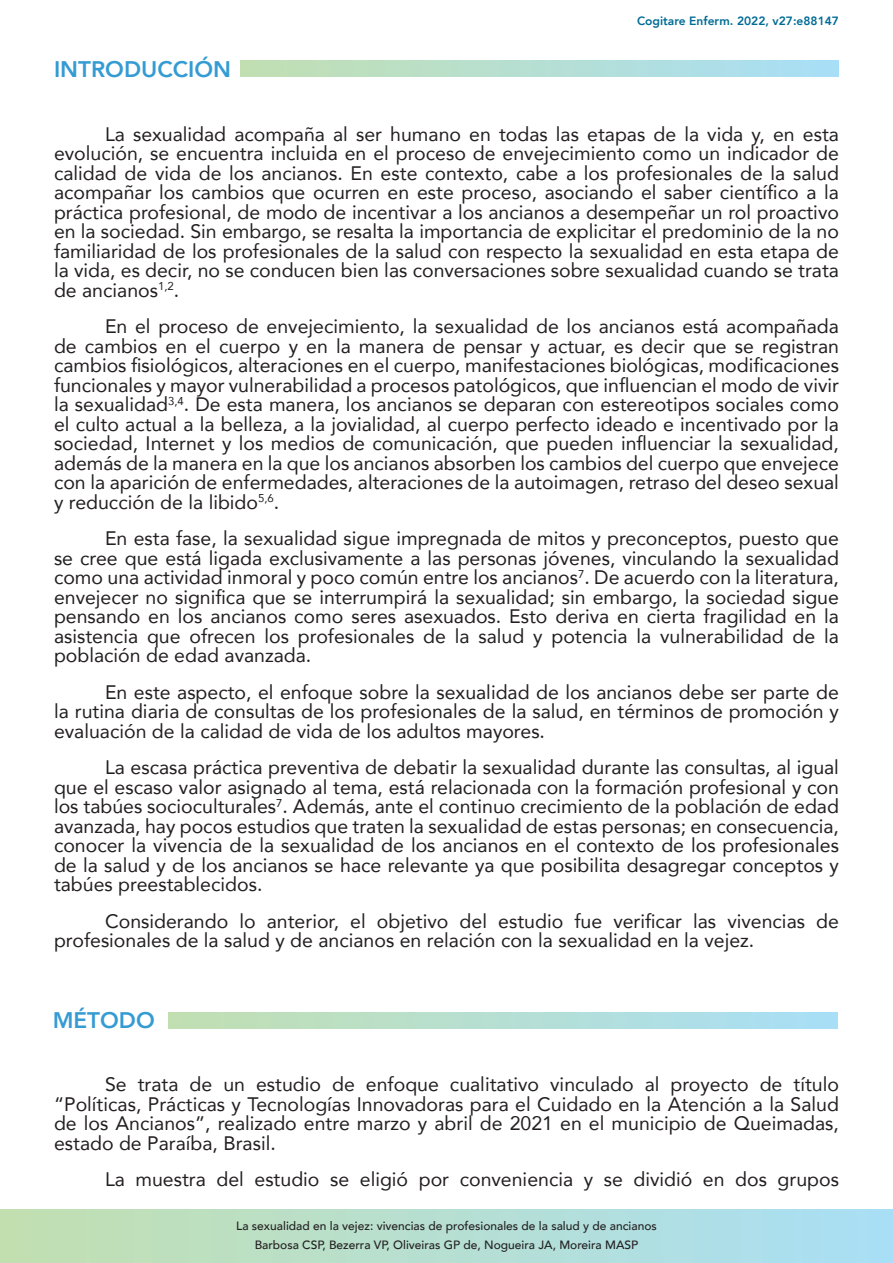
<style>
.page{position:relative;width:893px;height:1263px;background:#fff}
.page>*{position:absolute;margin:0;border:0;box-sizing:border-box;transform-origin:0 0}
.t1{font:800 22.5px "Avenir";color:#349bd3}
.TEXTO{font:19.5px/19.5px "Avenir";color:#231f20;text-align:justify}
.t2{font:500 12px/18.6px "Avenir";color:#231f20;text-align:center}
.t3{font:800 12px "Avenir";color:#006c95}
</style>
<div class="page">
<svg style="left:0;top:1209px;width:893px;height:54px;background:#b6dfd2"></svg>
<div style="left:241px;top:60px;width:598px;height:17px;background:linear-gradient(to right,#c2dfb1,#a9dff7)"></div>
<div style="left:169px;top:1012px;width:669px;height:16px;background:linear-gradient(to right,#c2dfb1,#a9dff7)"></div>
<p class="t1" style="left:54px;top:48px;width:179px">INTRODUCCIÓN</p>
<p class="t3" style="left:637px;top:10px;width:203px">Cogitare Enferm. 2022, v27:e88147</p>
<p class="TEXTO" style="left:54px;top:124px;width:786px;text-indent:51px">La sexualidad acompaña al ser humano en todas las etapas de la vida y, en esta evolución, se encuentra incluida en el proceso de envejecimiento como un indicador de calidad de vida de los ancianos. En este contexto, cabe a los profesionales de la salud acompañar los cambios que ocurren en este proceso, asociando el saber científico a la práctica profesional, de modo de incentivar a los ancianos a desempeñar un rol proactivo en la sociedad. Sin embargo, se resalta la importancia de explicitar el predominio de la no familiaridad de los profesionales de la salud con respecto la sexualidad en esta etapa de la vida, es decir, no se conducen bien las conversaciones sobre sexualidad cuando se trata de ancianos<sup>1,2</sup>.</p>
<p class="TEXTO" style="left:54px;top:316px;width:786px;text-indent:51px">En el proceso de envejecimiento, la sexualidad de los ancianos está acompañada de cambios en el cuerpo y en la manera de pensar y actuar, es decir que se registran cambios fisiológicos, alteraciones en el cuerpo, manifestaciones biológicas, modificaciones funcionales y mayor vulnerabilidad a procesos patológicos, que influencian el modo de vivir la sexualidad<sup>3,4</sup>. De esta manera, los ancianos se deparan con estereotipos sociales como el culto actual a la belleza, a la jovialidad, al cuerpo perfecto ideado e incentivado por la sociedad, Internet y los medios de comunicación, que pueden influenciar la sexualidad, además de la manera en la que los ancianos absorben los cambios del cuerpo que envejece con la aparición de enfermedades, alteraciones de la autoimagen, retraso del deseo sexual y reducción de la libido<sup>5,6</sup>.</p>
<p class="TEXTO" style="left:54px;top:528px;width:786px;text-indent:51px">En esta fase, la sexualidad sigue impregnada de mitos y preconceptos, puesto que se cree que está ligada exclusivamente a las personas jóvenes, vinculando la sexualidad como una actividad inmoral y poco común entre los ancianos<sup>7</sup>. De acuerdo con la literatura, envejecer no significa que se interrumpirá la sexualidad; sin embargo, la sociedad sigue pensando en los ancianos como seres asexuados. Esto deriva en cierta fragilidad en la asistencia que ofrecen los profesionales de la salud y potencia la vulnerabilidad de la población de edad avanzada.</p>
<p class="TEXTO" style="left:54px;top:682px;width:786px;text-indent:51px">En este aspecto, el enfoque sobre la sexualidad de los ancianos debe ser parte de la rutina diaria de consultas de los profesionales de la salud, en términos de promoción y evaluación de la calidad de vida de los adultos mayores.</p>
<p class="TEXTO" style="left:54px;top:757px;width:786px;text-indent:51px">La escasa práctica preventiva de debatir la sexualidad durante las consultas, al igual que el escaso valor asignado al tema, está relacionada con la formación profesional y con los tabúes socioculturales<sup>7</sup>. Además, ante el continuo crecimiento de la población de edad avanzada, hay pocos estudios que traten la sexualidad de estas personas; en consecuencia, conocer la vivencia de la sexualidad de los ancianos en el contexto de los profesionales de la salud y de los ancianos se hace relevante ya que posibilita desagregar conceptos y tabúes preestablecidos.</p>
<p class="TEXTO" style="left:54px;top:911px;width:786px;text-indent:51px">Considerando lo anterior, el objetivo del estudio fue verificar las vivencias de profesionales de la salud y de ancianos en relación con la sexualidad en la vejez.</p>
<p class="t1" style="left:53px;top:1000px;width:104px">MÉTODO</p>
<p class="TEXTO" style="left:54px;top:1074px;width:786px;text-indent:51px">Se trata de un estudio de enfoque cualitativo vinculado al proyecto de título “Políticas, Prácticas y Tecnologías Innovadoras para el Cuidado en la Atención a la Salud de los Ancianos”, realizado entre marzo y abril de 2021 en el municipio de Queimadas, estado de Paraíba, Brasil.</p>
<p class="TEXTO" style="left:105px;top:1169px;width:735px">La muestra del estudio se eligió por conveniencia y se dividió en dos grupos</p>
<p class="t2" style="left:236px;top:1216px;width:422px">La sexualidad en la vejez: vivencias de profesionales de la salud y de ancianos<br>Barbosa CSP, Bezerra VP, Oliveiras GP de, Nogueira JA, Moreira MASP</p>
</div>
